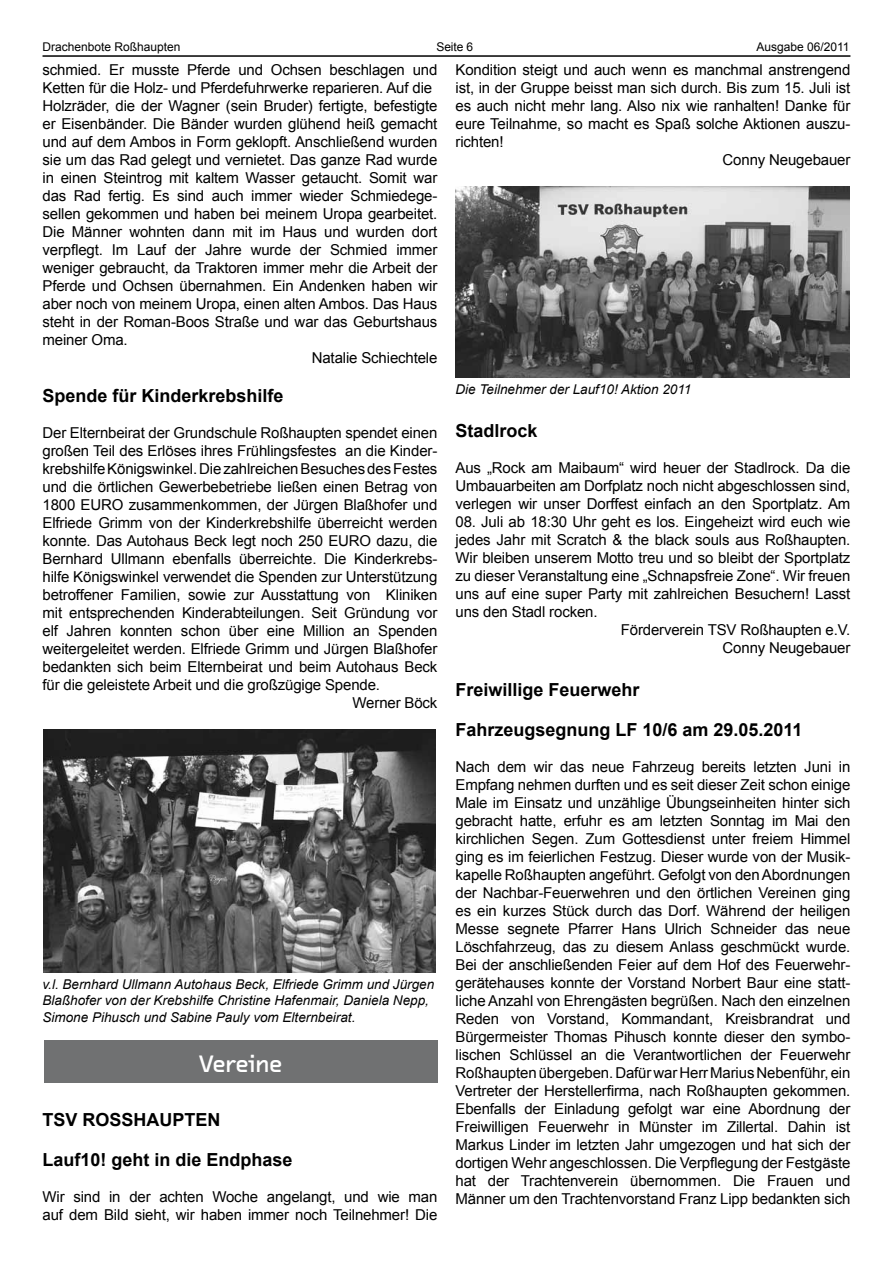
<style>
.page{position:relative;width:893px;height:1263px;background:#fff}
.page>*{position:absolute;margin:0;border:0;box-sizing:border-box;transform-origin:0 0}
.t1{font:24px "Chambers Sans Bld";letter-spacing:-.01em;color:#fff}
.t2{font:700 18px/39.6px "Arial";color:#000}
.t3{font:15px/18px "Arial";letter-spacing:-.01em;color:#000;text-align:justify}
.t4{font:italic 13.5px/16.2px "Arial";color:#000}
.t5{font:12px "Arial";color:#000}
</style>
<div class="page">
<hr style="left:43px;top:55px;width:807px;height:2px;background:#000">
<img style="left:44px;top:729px;width:392px;height:244px">
<div style="left:44px;top:1040px;width:393px;height:43px;background:#707172"></div>
<img style="left:455px;top:187px;width:394px;height:191px">
<p class="t5" style="left:43px;top:39px;width:140px">Drachenbote Roßhaupten</p>
<p class="t5" style="left:436px;top:39px;width:38px">Seite 6</p>
<p class="t5" style="left:756px;top:39px;width:95px">Ausgabe 06/2011</p>
<p class="t3" style="left:43px;top:61px;width:396px">schmied. Er musste Pferde und Ochsen beschlagen und</p>
<p class="t3" style="left:43px;top:79px;width:391px">Ketten für die Holz- und Pferdefuhrwerke reparieren. Auf die</p>
<p class="t3" style="left:43px;top:97px;width:396px">Holzräder, die der Wagner (sein Bruder) fertigte, befestigte</p>
<p class="t3" style="left:43px;top:115px;width:396px">er Eisenbänder. Die Bänder wurden glühend heiß gemacht</p>
<p class="t3" style="left:43px;top:133px;width:396px">und auf dem Ambos in Form geklopft. Anschließend wurden</p>
<p class="t3" style="left:43px;top:151px;width:396px">sie um das Rad gelegt und vernietet. Das ganze Rad wurde</p>
<p class="t3" style="left:43px;top:169px;width:396px">in einen Steintrog mit kaltem Wasser getaucht. Somit war</p>
<p class="t3" style="left:43px;top:187px;width:396px">das Rad fertig. Es sind auch immer wieder Schmiedege-</p>
<p class="t3" style="left:43px;top:205px;width:396px">sellen gekommen und haben bei meinem Uropa gearbeitet.</p>
<p class="t3" style="left:43px;top:223px;width:396px">Die Männer wohnten dann mit im Haus und wurden dort</p>
<p class="t3" style="left:43px;top:241px;width:396px">verpflegt. Im Lauf der Jahre wurde der Schmied immer</p>
<p class="t3" style="left:43px;top:259px;width:396px">weniger gebraucht, da Traktoren immer mehr die Arbeit der</p>
<p class="t3" style="left:43px;top:277px;width:396px">Pferde und Ochsen übernahmen. Ein Andenken haben wir</p>
<p class="t3" style="left:43px;top:295px;width:396px">aber noch von meinem Uropa, einen alten Ambos. Das Haus</p>
<p class="t3" style="left:43px;top:313px;width:396px">steht in der Roman-Boos Straße und war das Geburtshaus</p>
<p class="t3" style="left:43px;top:331px;width:87px">meiner Oma.</p>
<p class="t3" style="left:312px;top:349px;width:127px">Natalie Schiechtele</p>
<p class="t2" style="left:43px;top:377px;width:243px">Spende für Kinderkrebshilfe</p>
<p class="t3" style="left:43px;top:424px;width:396px">Der Elternbeirat der Grundschule Roßhaupten spendet einen</p>
<p class="t3" style="left:43px;top:442px;width:396px">großen Teil des Erlöses ihres Frühlingsfestes an die Kinder-</p>
<p class="t3" style="left:43px;top:460px;width:396px">krebshilfe Königswinkel. Die zahlreichen Besuches des Festes</p>
<p class="t3" style="left:43px;top:478px;width:396px">und die örtlichen Gewerbebetriebe ließen einen Betrag von</p>
<p class="t3" style="left:43px;top:496px;width:396px">1800 EURO zusammenkommen, der Jürgen Blaßhofer und</p>
<p class="t3" style="left:43px;top:514px;width:396px">Elfriede Grimm von der Kinderkrebshilfe überreicht werden</p>
<p class="t3" style="left:43px;top:532px;width:396px">konnte. Das Autohaus Beck legt noch 250 EURO dazu, die</p>
<p class="t3" style="left:43px;top:550px;width:396px">Bernhard Ullmann ebenfalls überreichte. Die Kinderkrebs-</p>
<p class="t3" style="left:43px;top:568px;width:396px">hilfe Königswinkel verwendet die Spenden zur Unterstützung</p>
<p class="t3" style="left:43px;top:586px;width:396px">betroffener Familien, sowie zur Ausstattung von Kliniken</p>
<p class="t3" style="left:43px;top:604px;width:396px">mit entsprechenden Kinderabteilungen. Seit Gründung vor</p>
<p class="t3" style="left:43px;top:622px;width:396px">elf Jahren konnten schon über eine Million an Spenden</p>
<p class="t3" style="left:43px;top:640px;width:396px">weitergeleitet werden. Elfriede Grimm und Jürgen Blaßhofer</p>
<p class="t3" style="left:43px;top:658px;width:396px">bedankten sich beim Elternbeirat und beim Autohaus Beck</p>
<p class="t3" style="left:43px;top:676px;width:339px">für die geleistete Arbeit und die großzügige Spende.</p>
<p class="t3" style="left:353px;top:694px;width:86px">Werner Böck</p>
<p class="t3" style="left:455px;top:61px;width:396px">Kondition steigt und auch wenn es manchmal anstrengend</p>
<p class="t3" style="left:455px;top:79px;width:396px">ist, in der Gruppe beisst man sich durch. Bis zum 15. Juli ist</p>
<p class="t3" style="left:455px;top:97px;width:396px">es auch nicht mehr lang. Also nix wie ranhalten! Danke für</p>
<p class="t3" style="left:455px;top:115px;width:396px">eure Teilnahme, so macht es Spaß solche Aktionen auszu-</p>
<p class="t3" style="left:455px;top:133px;width:50px">richten!</p>
<p class="t3" style="left:723px;top:151px;width:129px">Conny Neugebauer</p>
<p class="t4" style="left:455px;top:381px;width:237px">Die Teilnehmer der Lauf10! Aktion 2011</p>
<p class="t2" style="left:455px;top:412px;width:84px">Stadlrock</p>
<p class="t3" style="left:455px;top:459px;width:396px">Aus „Rock am Maibaum“ wird heuer der Stadlrock. Da die Umbauarbeiten am Dorfplatz noch nicht abgeschlossen sind, verlegen wir unser Dorffest einfach an den Sportplatz. Am</p>
<p class="t3" style="left:455px;top:513px;width:396px">08. Juli ab 18:30 Uhr geht es los. Eingeheizt wird euch wie</p>
<p class="t3" style="left:455px;top:531px;width:396px">jedes Jahr mit Scratch &amp; the black souls aus Roßhaupten.</p>
<p class="t3" style="left:455px;top:549px;width:396px">Wir bleiben unserem Motto treu und so bleibt der Sportplatz</p>
<p class="t3" style="left:455px;top:567px;width:396px">zu dieser Veranstaltung eine „Schnapsfreie Zone“. Wir freuen</p>
<p class="t3" style="left:455px;top:585px;width:396px">uns auf eine super Party mit zahlreichen Besuchern! Lasst</p>
<p class="t3" style="left:455px;top:603px;width:144px">uns den Stadl rocken.</p>
<p class="t3" style="left:621px;top:621px;width:231px">Förderverein TSV Roßhaupten e.V.</p>
<p class="t3" style="left:723px;top:639px;width:129px">Conny Neugebauer</p>
<p class="t2" style="left:455px;top:671px;width:349px">Freiwillige Feuerwehr<br>Fahrzeugsegnung LF 10/6 am 29.05.2011</p>
<p class="t3" style="left:455px;top:758px;width:396px">Nach dem wir das neue Fahrzeug bereits letzten Juni in Empfang nehmen durften und es seit dieser Zeit schon einige Male im Einsatz und unzählige Übungseinheiten hinter sich gebracht hatte, erfuhr es am letzten Sonntag im Mai den kirchlichen Segen. Zum Gottesdienst unter freiem Himmel ging es im feierlichen Festzug. Dieser wurde von der Musik&shy;kapelle Roßhaupten angeführt. Gefolgt von den Abordnungen der Nachbar-Feuerwehren und den örtlichen Vereinen ging es ein kurzes Stück durch das Dorf. Während der heiligen Messe segnete Pfarrer Hans Ulrich Schneider das neue Löschfahrzeug, das zu diesem Anlass geschmückt wurde.<br>Bei der anschließenden Feier auf dem Hof des Feuerwehr&shy;gerätehauses konnte der Vorstand Norbert Baur eine statt&shy;liche Anzahl von Ehrengästen begrüßen. Nach den einzelnen Reden von Vorstand, Kommandant, Kreisbrandrat und Bürgermeister Thomas Pihusch konnte dieser den symbo&shy;lischen Schlüssel an die Verantwortlichen der Feuerwehr Roßhaupten übergeben. Dafür war Herr Marius Nebenführ, ein Vertreter der Herstellerfirma, nach Roßhaupten gekommen.<br>Ebenfalls der Einladung gefolgt war eine Abordnung der Freiwilligen Feuerwehr in Münster im Zillertal. Dahin ist Markus Linder im letzten Jahr umgezogen und hat sich der dortigen Wehr angeschlossen. Die Verpflegung der Festgäste hat der Trachtenverein übernommen. Die Frauen und Männer um den Trachtenvorstand Franz Lipp bedankten sich</p>
<p class="t4" style="left:43px;top:976px;width:393px">v.l. Bernhard Ullmann Autohaus Beck, Elfriede Grimm und Jürgen<br>Blaßhofer von der Krebshilfe Christine Hafenmair, Daniela Nepp,<br>Simone Pihusch und Sabine Pauly vom Elternbeirat.</p>
<h1 class="t1" style="left:199px;top:1048px;width:85px">Vereine</h1>
<p class="t2" style="left:43px;top:1100px;width:143px">TSV RoSShaupten</p>
<p class="t2" style="left:43px;top:1140px;width:252px">Lauf10! geht in die Endphase</p>
<p class="t3" style="left:43px;top:1188px;width:396px">Wir sind in der achten Woche angelangt, und wie man auf dem Bild sieht, wir haben immer noch Teilnehmer! Die</p>
</div>
